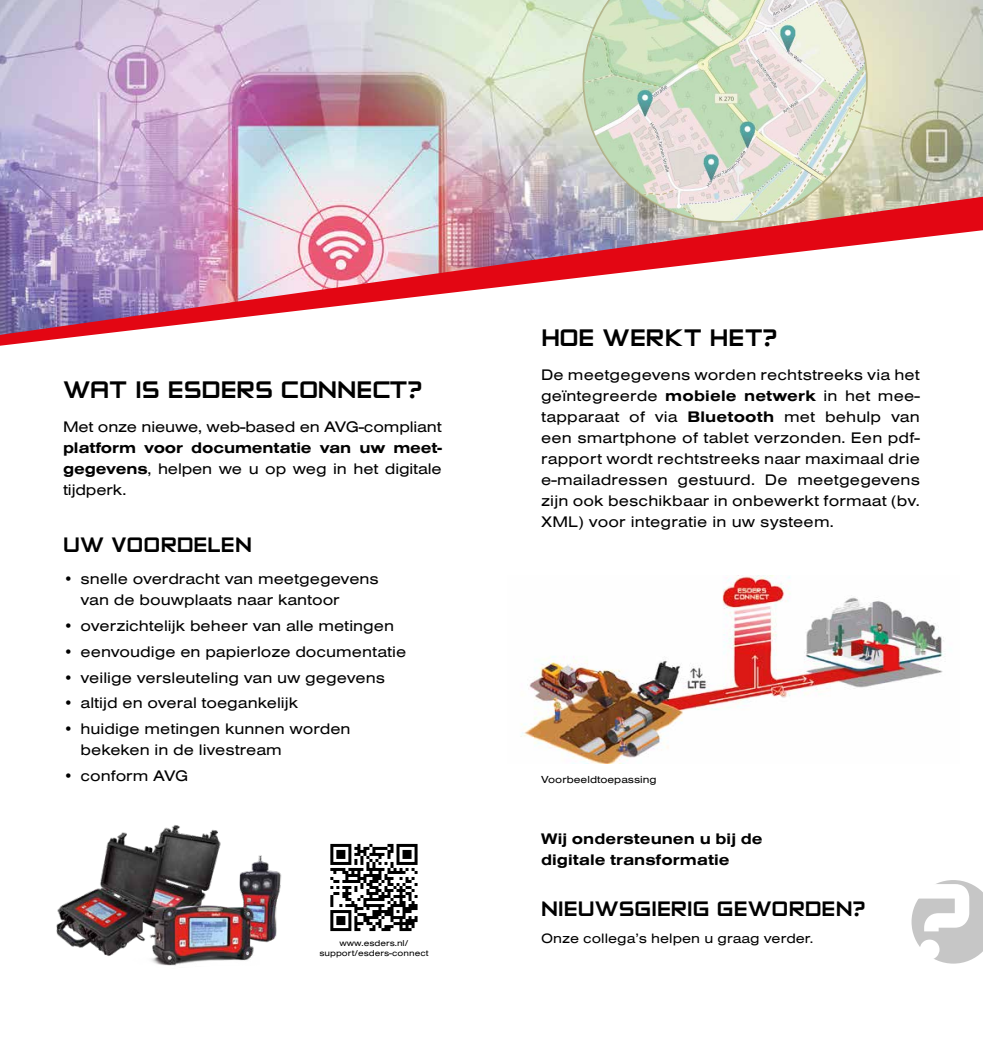
<style>
.page{position:relative;width:983px;height:1042px;background:#fff}
.page>*{position:absolute;margin:0;border:0;box-sizing:border-box;transform-origin:0 0}
.t1{font:123.9px "Zero Twos";color:#fff}
.t2{font:28px "Zero Twos";color:#000}
.t3{font:24.5px "Zero Twos";color:#000}
.t4{font:15.75px/21px "Nimbus San T Regu Exte";color:#000}
.t5{font:15.75px/21px "Nimbus San T Bold Exte";color:#000}
.t6{font:14px "Nimbus San T Regu Exte";color:#000}
.t7{font:10.5px "Nimbus San T Regu Exte";color:#000}
.t8{font:8.75px/10.5px "Nimbus San T Regu Exte";color:#000;text-align:center}
.s1{font-family:"Nimbus San T Bold Exte"}
</style>
<div class="page">
<img style="left:0;top:0;width:982px;height:197px">
<img style="left:0;top:197px;width:982px;height:149px">
<svg style="left:911px;top:880px;width:71px;height:83px"></svg>
<img style="left:521px;top:576px;width:424px;height:187px">
<svg style="left:330px;top:843px;width:88px;height:89px"></svg>
<svg style="left:330px;top:844px;width:87px;height:87px"></svg>
<svg style="left:582px;top:0;width:285px;height:223px;background:#d3dac7"></svg>
<img style="left:56px;top:825px;width:226px;height:141px">
<h2 class="t2" style="left:63px;top:375px;width:360px">WAT IS ESDERS CONNECT?</h2>
<p class="t4" style="left:63px;top:416px;width:380px">Met onze nieuwe, web-based en AVG-compliant</p>
<p class="t5" style="left:63px;top:437px;width:380px">platform voor documentatie van uw meet-</p>
<p class="t4" style="left:63px;top:458px;width:380px"><span class="s1">gegevens</span>, helpen we u op weg in het digitale tijdperk.</p>
<h3 class="t3" style="left:63px;top:532px;width:190px">UW VOORDELEN</h3>
<p class="t4" style="left:80px;top:568px;width:300px;text-indent:-17px">• snelle overdracht van meetgegevens van de bouwplaats naar kantoor</p>
<p class="t4" style="left:63px;top:615px;width:332px">• overzichtelijk beheer van alle metingen</p>
<p class="t4" style="left:63px;top:641px;width:344px">• eenvoudige en papierloze documentatie</p>
<p class="t4" style="left:63px;top:667px;width:323px">• veilige versleuteling van uw gegevens</p>
<p class="t4" style="left:63px;top:693px;width:237px">• altijd en overal toegankelijk</p>
<p class="t4" style="left:80px;top:719px;width:271px;text-indent:-17px">• huidige metingen kunnen worden bekeken in de livestream</p>
<p class="t4" style="left:63px;top:766px;width:127px">• conform AVG</p>
<p class="t8" style="left:319px;top:937px;width:110px">www.esders.nl/ support/esders-connect</p>
<h2 class="t2" style="left:541px;top:324px;width:237px">HOE WERKT HET?</h2>
<p class="t4" style="left:541px;top:364px;width:380px;text-align:justify">De meetgegevens worden rechtstreeks via het geïntegreerde <span class="s1">mobiele netwerk</span> in het mee&shy;tapparaat of via <span class="s1">Bluetooth</span> met behulp van een smartphone of tablet verzonden. Een pdf&shy;rapport wordt rechtstreeks naar maximaal drie e-mailadressen gestuurd. De meetgegevens zijn ook beschikbaar in onbewerkt formaat (bv.<br>XML) voor integratie in uw systeem.</p>
<p class="t7" style="left:541px;top:773px;width:117px">Voorbeeldtoepassing</p>
<p class="t5" style="left:541px;top:828px;width:223px">Wij ondersteunen u bij de digitale transformatie</p>
<h3 class="t3" style="left:541px;top:896px;width:325px">NIEUWSGIERIG GEWORDEN?</h3>
<p class="t6" style="left:541px;top:930px;width:273px">Onze collega’s helpen u graag verder.</p>
<h1 class="t1" style="left:909px;top:857px;width:65px">?</h1>
</div>
